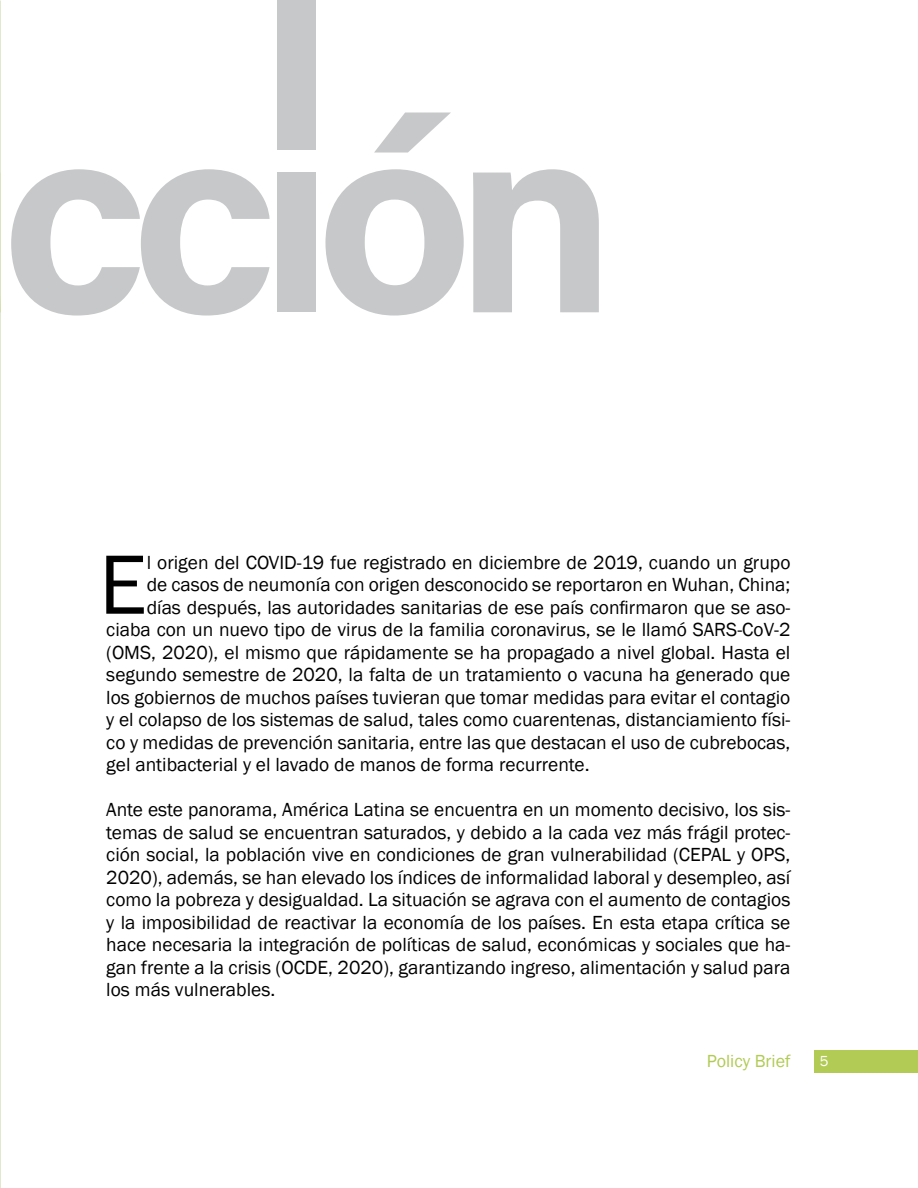
<style>
.page{position:relative;width:918px;height:1188px;background:#fff}
.page>*{position:absolute;margin:0;border:0;box-sizing:border-box;transform-origin:0 0}
.t1{font:87px "Franklin Gothic";color:#000}
.t2{font:19.5px/22.5px "Franklin Gothic";color:#000;text-align:justify}
.t3{font:18px "Franklin Gothic";color:#b1cb54}
.t4{font:15px "Franklin Gothic";color:#fff}
</style>
<div class="page">
<div style="left:815px;top:1050px;width:103px;height:23px;background:#b1cb54"></div>
<svg style="left:11px;top:169px;width:259px;height:147px"></svg>
<div style="left:277px;top:173px;width:39px;height:139px;background:#c7c8ca"></div>
<div style="left:277px;top:0;width:39px;height:150px;background:#c7c8ca"></div>
<svg style="left:325px;top:169px;width:139px;height:147px"></svg>
<svg style="left:374px;top:113px;width:76px;height:40px"></svg>
<svg style="left:473px;top:169px;width:126px;height:143px"></svg>
<svg style="left:0;top:115px;width:1px;height:201px"></svg>
<h1 class="t1" style="left:99px;top:531px;width:49px">E</h1>
<p class="t2" style="left:147px;top:551px;width:645px">l origen del COVID-19 fue registrado en diciembre de 2019, cuando un grupo</p>
<p class="t2" style="left:147px;top:574px;width:645px">de casos de neumonía con origen desconocido se reportaron en Wuhan, China;</p>
<p class="t2" style="left:147px;top:596px;width:645px">días después, las autoridades sanitarias de ese país confirmaron que se aso-</p>
<p class="t2" style="left:106px;top:619px;width:686px">ciaba con un nuevo tipo de virus de la familia coronavirus, se le llamó SARS-CoV-2</p>
<p class="t2" style="left:106px;top:641px;width:686px">(OMS, 2020), el mismo que rápidamente se ha propagado a nivel global. Hasta el</p>
<p class="t2" style="left:106px;top:664px;width:686px">segundo semestre de 2020, la falta de un tratamiento o vacuna ha generado que</p>
<p class="t2" style="left:106px;top:686px;width:686px">los gobiernos de muchos países tuvieran que tomar medidas para evitar el contagio</p>
<p class="t2" style="left:106px;top:709px;width:686px">y el colapso de los sistemas de salud, tales como cuarentenas, distanciamiento físi-</p>
<p class="t2" style="left:106px;top:731px;width:686px">co y medidas de prevención sanitaria, entre las que destacan el uso de cubrebocas,</p>
<p class="t2" style="left:106px;top:754px;width:485px">gel antibacterial y el lavado de manos de forma recurrente.</p>
<p class="t2" style="left:106px;top:799px;width:686px">Ante este panorama, América Latina se encuentra en un momento decisivo, los sis&shy;temas de salud se encuentran saturados, y debido a la cada vez más frágil protec&shy;ción social, la población vive en condiciones de gran vulnerabilidad (CEPAL y OPS, 2020), además, se han elevado los índices de informalidad laboral y desempleo, así como la pobreza y desigualdad. La situación se agrava con el aumento de contagios y la imposibilidad de reactivar la economía de los países. En esta etapa crítica se hace necesaria la integración de políticas de salud, económicas y sociales que ha&shy;gan frente a la crisis (OCDE, 2020), garantizando ingreso, alimentación y salud para los más vulnerables.</p>
<p class="t3" style="left:707px;top:1050px;width:85px">Policy Brief</p>
<p class="t4" style="left:820px;top:1052px;width:10px">5</p>
</div>
